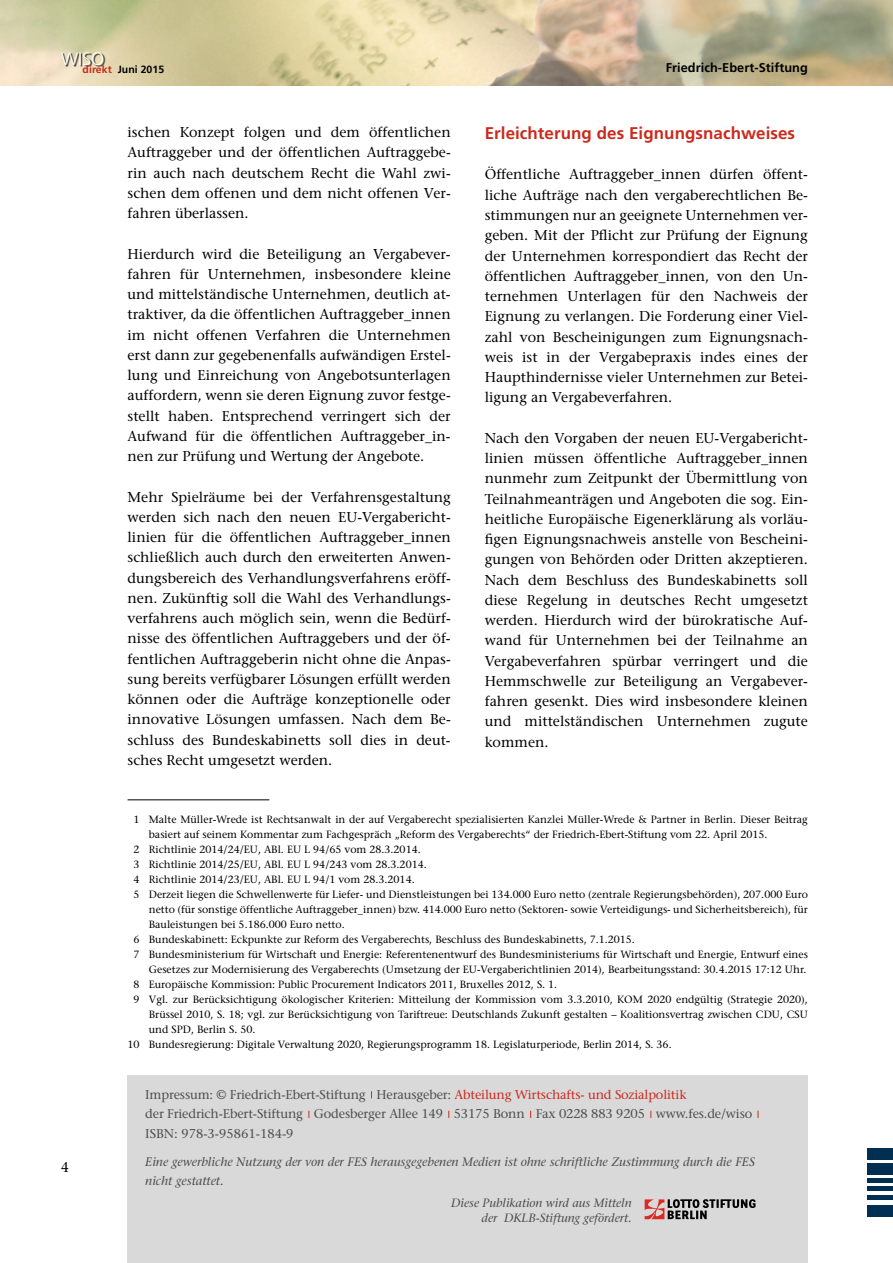
<style>
.page{position:relative;width:893px;height:1263px;background:#fff}
.page>*{position:absolute;margin:0;border:0;box-sizing:border-box;transform-origin:0 0}
.t1{font:700 16.95px "Frutiger";letter-spacing:.005em;color:#cb2a1d}
.t2{font:14.25px/20.2px "Stone Serif";color:#000;text-align:justify}
.t3{font:12.75px/19.5px "Stone Serif";letter-spacing:-.01em;color:#4e4e4d}
.t4{font:700 12.75px "Frutiger";letter-spacing:.005em;color:#000}
.t5{font:italic 12.3px/19.5px "Stone Serif";color:#4e4e4d}
.t6{font:italic 12px/15px "Stone Serif";color:#4e4e4d;text-align:right}
.t7{font:10.5px "Stone Serif";color:#000}
.t8{font:700 10.5px "Frutiger";letter-spacing:.005em;color:#000}
.s1{color:#cb2a1d}
</style>
<div class="page">
<div style="left:128px;top:1076px;width:680px;height:187px;background:#d9d9da"></div>
<img style="left:0;top:0;width:893px;height:85px">
<div style="left:867px;top:1148px;width:26px;height:11px;background:#002f52"></div>
<div style="left:867px;top:1205px;width:26px;height:11px;background:#002f52"></div>
<div style="left:867px;top:1163px;width:26px;height:11px;background:#002f52"></div>
<hr style="left:867px;top:1178px;width:26px;height:4px;background:#002f52">
<hr style="left:867px;top:1187px;width:26px;height:4px;background:#002f52">
<hr style="left:867px;top:1195px;width:26px;height:4px;background:#002f52">
<div style="left:62px;top:53px;width:44px;height:14px;background:#000;opacity:.75"></div>
<hr style="left:128px;top:799px;width:141px;height:1px;background:#000">
<svg style="left:645px;top:1199px;width:111px;height:20px"></svg>
<p class="t8" style="left:61px;top:63px;width:105px"><sup>WISO</sup><span class="s1">direkt</span> Juni 2015</p>
<p class="t4" style="left:666px;top:60px;width:144px">Friedrich-Ebert-Stiftung</p>
<p class="t2" style="left:128px;top:122px;width:325px">ischen Konzept folgen und dem öffentlichen Auftraggeber und der öffentlichen Auftraggebe&shy;rin auch nach deutschem Recht die Wahl zwi&shy;schen dem offenen und dem nicht offenen Ver&shy;fahren überlassen.</p>
<p class="t2" style="left:128px;top:243px;width:325px">Hierdurch wird die Beteiligung an Vergabever&shy;fahren für Unternehmen, insbesondere kleine und mittelständische Unternehmen, deutlich at&shy;traktiver, da die öffentlichen Auftraggeber_innen im nicht offenen Verfahren die Unternehmen erst dann zur gegebenenfalls aufwändigen Erstel&shy;lung und Einreichung von Angebotsunterlagen auffordern, wenn sie deren Eignung zuvor festge&shy;stellt haben. Entsprechend verringert sich der Aufwand für die öffentlichen Auftraggeber_in&shy;nen zur Prüfung und Wertung der Angebote.</p>
<p class="t2" style="left:128px;top:486px;width:325px">Mehr Spielräume bei der Verfahrensgestaltung werden sich nach den neuen EU-Vergabericht&shy;linien für die öffentlichen Auftraggeber_innen schließlich auch durch den erweiterten Anwen&shy;dungsbereich des Verhandlungsverfahrens eröff&shy;nen. Zukünftig soll die Wahl des Verhandlungs&shy;verfahrens auch möglich sein, wenn die Bedürf&shy;nisse des öffentlichen Auftraggebers und der öf&shy;fentlichen Auftraggeberin nicht ohne die Anpas&shy;sung bereits verfügbarer Lösungen erfüllt werden können oder die Aufträge konzeptionelle oder innovative Lösungen umfassen. Nach dem Be&shy;schluss des Bundeskabinetts soll dies in deut&shy;sches Recht umgesetzt werden.</p>
<p class="t1" style="left:485px;top:123px;width:312px">Erleichterung des Eignungsnachweises</p>
<p class="t2" style="left:485px;top:164px;width:325px">Öffentliche Auftraggeber_innen dürfen öffent&shy;liche Aufträge nach den vergaberechtlichen Be&shy;stimmungen nur an geeignete Unternehmen ver&shy;geben. Mit der Pflicht zur Prüfung der Eignung der Unternehmen korrespondiert das Recht der öffentlichen Auftraggeber_innen, von den Un&shy;ternehmen Unterlagen für den Nachweis der Eignung zu verlangen. Die Forderung einer Viel&shy;zahl von Bescheinigungen zum Eignungsnach&shy;weis ist in der Vergabepraxis indes eines der Haupthindernisse vieler Unternehmen zur Betei&shy;ligung an Vergabeverfahren.</p>
<p class="t2" style="left:485px;top:428px;width:325px">Nach den Vorgaben der neuen EU-Vergabericht&shy;linien müssen öffentliche Auftraggeber_innen nunmehr zum Zeitpunkt der Übermittlung von Teilnahmeanträgen und Angeboten die sog. Ein&shy;heitliche Europäische Eigenerklärung als vorläu&shy;figen Eignungsnachweis anstelle von Bescheini&shy;gungen von Behörden oder Dritten akzeptieren.<br>Nach dem Beschluss des Bundeskabinetts soll diese Regelung in deutsches Recht umgesetzt werden. Hierdurch wird der bürokratische Auf&shy;wand für Unternehmen bei der Teilnahme an Vergabeverfahren spürbar verringert und die Hemmschwelle zur Beteiligung an Vergabever&shy;fahren gesenkt. Dies wird insbesondere kleinen und mittelständischen Unternehmen zugute kommen.</p>
<p class="t2" style="left:61px;top:1157px;width:10px">4</p>
<p class="t7" style="left:134px;top:813px;width:676px">1 Malte Müller-Wrede ist Rechtsanwalt in der auf Vergaberecht spezialisierten Kanzlei Müller-Wrede &amp; Partner in Berlin. Dieser Beitrag</p>
<p class="t7" style="left:149px;top:828px;width:620px">basiert auf seinem Kommentar zum Fachgespräch „Reform des Vergaberechts“ der Friedrich-Ebert-Stiftung vom 22. April 2015.</p>
<p class="t7" style="left:134px;top:843px;width:289px">2 Richtlinie 2014/24/EU, ABl. EU L 94/65 vom 28.3.2014.</p>
<p class="t7" style="left:134px;top:858px;width:295px">3 Richtlinie 2014/25/EU, ABl. EU L 94/243 vom 28.3.2014.</p>
<p class="t7" style="left:134px;top:873px;width:283px">4 Richtlinie 2014/23/EU, ABl. EU L 94/1 vom 28.3.2014.</p>
<p class="t7" style="left:134px;top:888px;width:676px">5 Derzeit liegen die Schwellenwerte für Liefer- und Dienstleistungen bei 134.000 Euro netto (zentrale Regierungsbehörden), 207.000 Euro</p>
<p class="t7" style="left:149px;top:903px;width:661px">netto (für sonstige öffentliche Auftraggeber_innen) bzw. 414.000 Euro netto (Sektoren- sowie Verteidigungs- und Sicherheitsbereich), für</p>
<p class="t7" style="left:149px;top:918px;width:197px">Bauleistungen bei 5.186.000 Euro netto.</p>
<p class="t7" style="left:134px;top:933px;width:503px">6 Bundeskabinett: Eckpunkte zur Reform des Vergaberechts, Beschluss des Bundeskabinetts, 7.1.2015.</p>
<p class="t7" style="left:134px;top:948px;width:676px">7 Bundesministerium für Wirtschaft und Energie: Referentenentwurf des Bundesministeriums für Wirtschaft und Energie, Entwurf eines</p>
<p class="t7" style="left:149px;top:963px;width:659px">Gesetzes zur Modernisierung des Vergaberechts (Umsetzung der EU-Vergaberichtlinien 2014), Bearbeitungsstand: 30.4.2015 17:12 Uhr.</p>
<p class="t7" style="left:134px;top:978px;width:425px">8 Europäische Kommission: Public Procurement Indicators 2011, Bruxelles 2012, S. 1.</p>
<p class="t7" style="left:134px;top:993px;width:676px">9 Vgl. zur Berücksichtigung ökologischer Kriterien: Mitteilung der Kommission vom 3.3.2010, KOM 2020 endgültig (Strategie 2020),</p>
<p class="t7" style="left:149px;top:1008px;width:661px">Brüssel 2010, S. 18; vgl. zur Berücksichtigung von Tariftreue: Deutschlands Zukunft gestalten – Koalitionsvertrag zwischen CDU, CSU</p>
<p class="t7" style="left:149px;top:1023px;width:108px">und SPD, Berlin S. 50.</p>
<p class="t7" style="left:128px;top:1038px;width:546px">10 Bundesregierung: Digitale Verwaltung 2020, Regierungsprogramm 18. Legislaturperiode, Berlin 2014, S. 36.</p>
<p class="t3" style="left:145px;top:1084px;width:608px">Impressum: © Friedrich-Ebert-Stiftung Herausgeber: <span class="s1">Abteilung Wirtschafts- und Sozialpolitik<br></span>der Friedrich-Ebert-Stiftung Godesberger Allee 149 53175 Bonn Fax 0228 883 9205 www.fes.de/wiso<br>ISBN: 978-3-95861-184-9</p>
<p class="t5" style="left:145px;top:1152px;width:611px">Eine gewerbliche Nutzung der von der FES herausgegebenen Medien ist ohne schriftliche Zustimmung durch die FES nicht gestattet.</p>
<p class="t6" style="left:451px;top:1195px;width:182px">Diese Publikation wird aus Mitteln der DKLB-Stiftung gefördert.</p>
</div>
